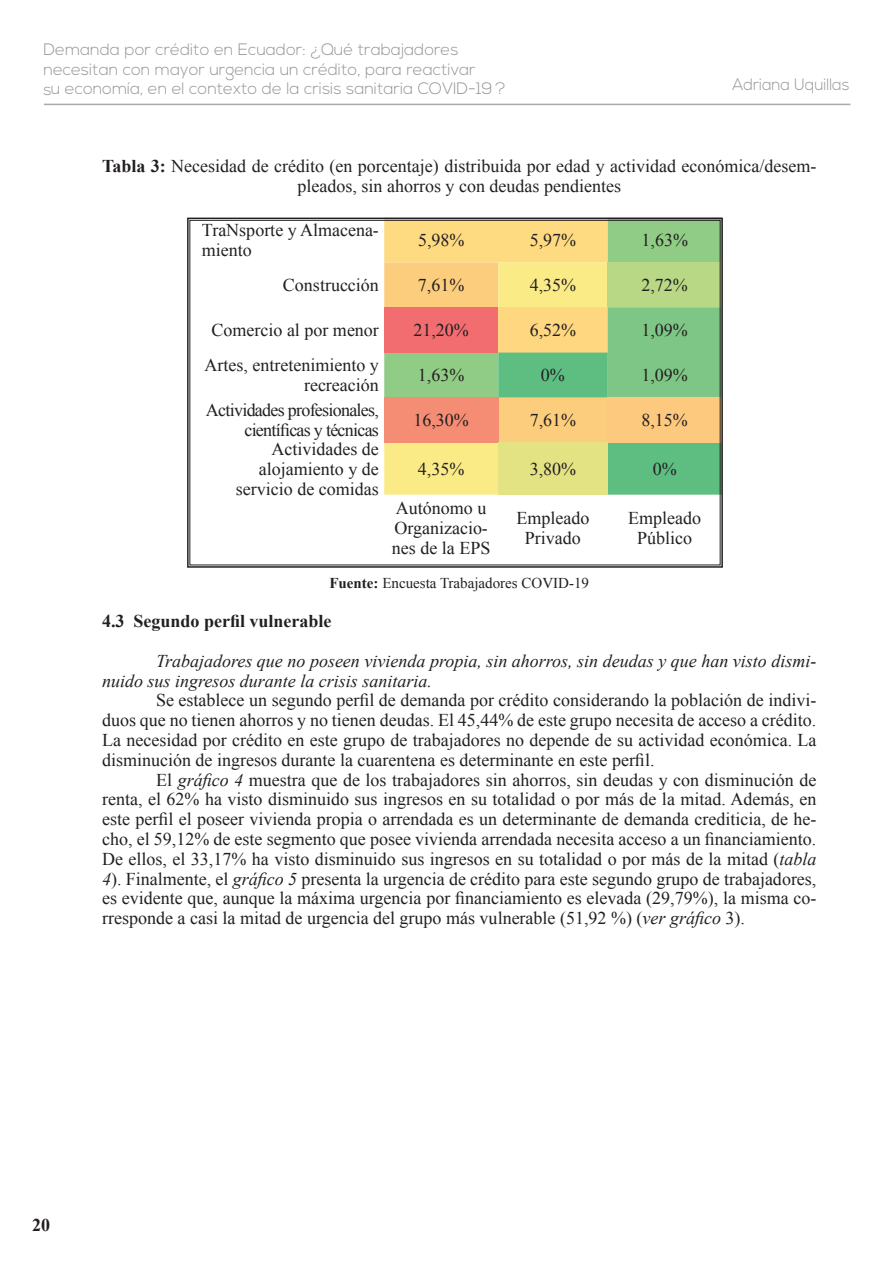
<style>
.page{position:relative;width:893px;height:1263px;background:#fff}
.page>*{position:absolute;margin:0;border:0;box-sizing:border-box;transform-origin:0 0}
.t1{font:18px/19.8px "Times New Roman";color:#231f20;text-align:center}
.t2{font:italic 18px/19.8px "Times New Roman";color:#231f20}
.t3{font:18px/19.8px "Times New Roman";letter-spacing:-.04em;color:#231f20;text-align:right}
.t4{font:700 18px "Times New Roman";color:#231f20}
.t5{font:300 16.5px/19.8px "Nexa";color:#939598}
.t6{font:300 16.5px "Nexa";color:#939598;scale:.95 1}
.t7{font:15px "Times New Roman";color:#231f20}
.s1{font-weight:700}
.s2{font-style:italic}
</style>
<div class="page">
<hr style="left:44px;top:104px;width:806px;height:1px;background:#a8a9ad">
<svg style="left:187px;top:217px;width:536px;height:351px"></svg>
<p class="t5" style="left:44px;top:40px;width:464px">Demanda por crédito en Ecuador: ¿Qué trabajadores necesitan con mayor urgencia un crédito, para reactivar<br>su economía, en el contexto de la crisis sanitaria COVID-19 ?</p>
<p class="t6" style="left:733px;top:75px;width:125px">Adriana Uquillas</p>
<p class="t1" style="left:102px;top:156px;width:716px"><span class="s1">Tabla 3:</span> Necesidad de crédito (en porcentaje) distribuida por edad y actividad económica/desem&shy;pleados, sin ahorros y con deudas pendientes</p>
<p class="t1" style="left:202px;top:220px;width:178px;text-align:left">TraNsporte y Almacena&shy;miento</p>
<p class="t1" style="left:418px;top:230px;width:48px">5,98%</p>
<p class="t1" style="left:530px;top:230px;width:48px">5,97%</p>
<p class="t1" style="left:641px;top:230px;width:48px">1,63%</p>
<p class="t1" style="left:283px;top:275px;width:97px">Construcción</p>
<p class="t1" style="left:418px;top:275px;width:48px">7,61%</p>
<p class="t1" style="left:530px;top:275px;width:48px">4,35%</p>
<p class="t1" style="left:641px;top:275px;width:48px">2,72%</p>
<p class="t1" style="left:211px;top:320px;width:169px">Comercio al por menor</p>
<p class="t1" style="left:413px;top:320px;width:57px">21,20%</p>
<p class="t1" style="left:530px;top:320px;width:48px">6,52%</p>
<p class="t1" style="left:641px;top:320px;width:48px">1,09%</p>
<p class="t1" style="left:204px;top:355px;width:176px;text-align:right">Artes, entretenimiento y recreación</p>
<p class="t1" style="left:418px;top:365px;width:48px">1,63%</p>
<p class="t1" style="left:541px;top:365px;width:25px">0%</p>
<p class="t1" style="left:641px;top:365px;width:48px">1,09%</p>
<p class="t3" style="left:206px;top:400px;width:174px">Actividades profesionales, científicas y técnicas</p>
<p class="t1" style="left:413px;top:410px;width:57px">16,30%</p>
<p class="t1" style="left:530px;top:410px;width:48px">7,61%</p>
<p class="t1" style="left:641px;top:410px;width:48px">8,15%</p>
<p class="t1" style="left:236px;top:439px;width:144px;text-align:right">Actividades de alojamiento y de servicio de comidas</p>
<p class="t1" style="left:418px;top:459px;width:48px">4,35%</p>
<p class="t1" style="left:530px;top:459px;width:48px">3,80%</p>
<p class="t1" style="left:653px;top:459px;width:25px">0%</p>
<p class="t1" style="left:392px;top:498px;width:100px;text-align:left">Autónomo u<br>Organizacio&shy;nes de la EPS</p>
<p class="t1" style="left:516px;top:508px;width:74px">Empleado<br>Privado</p>
<p class="t1" style="left:628px;top:508px;width:74px">Empleado<br>Público</p>
<p class="t7" style="left:329px;top:572px;width:261px"><span class="s1">Fuente:</span> Encuesta Trabajadores COVID-19</p>
<p class="t4" style="left:102px;top:609px;width:231px">4.3 Segundo perfil vulnerable</p>
<p class="t2" style="left:102px;top:650px;width:716px;text-indent:54px">Trabajadores que no poseen vivienda propia, sin ahorros, sin deudas y que han visto dismi&shy;nuido sus ingresos durante la crisis sanitaria.</p>
<p class="t1" style="left:102px;top:690px;width:716px;text-align:justify;text-indent:54px">Se establece un segundo perfil de demanda por crédito considerando la población de indivi&shy;duos que no tienen ahorros y no tienen deudas. El 45,44% de este grupo necesita de acceso a crédito.<br>La necesidad por crédito en este grupo de trabajadores no depende de su actividad económica. La disminución de ingresos durante la cuarentena es determinante en este perfil.</p>
<p class="t1" style="left:102px;top:769px;width:716px;text-align:justify;text-indent:54px">El <span class="s2">gráfico 4</span> muestra que de los trabajadores sin ahorros, sin deudas y con disminución de renta, el 62% ha visto disminuido sus ingresos en su totalidad o por más de la mitad. Además, en este perfil el poseer vivienda propia o arrendada es un determinante de demanda crediticia, de he&shy;cho, el 59,12% de este segmento que posee vivienda arrendada necesita acceso a un financiamiento.<br>De ellos, el 33,17% ha visto disminuido sus ingresos en su totalidad o por más de la mitad (<span class="s2">tabla 4</span>). Finalmente, el <span class="s2">gráfico 5</span> presenta la urgencia de crédito para este segundo grupo de trabajadores, es evidente que, aunque la máxima urgencia por financiamiento es elevada (29,79%), la misma co&shy;rresponde a casi la mitad de urgencia del grupo más vulnerable (51,92 %) (<span class="s2">ver gráfico</span> 3).</p>
<p class="t4" style="left:32px;top:1213px;width:19px">20</p>
</div>
